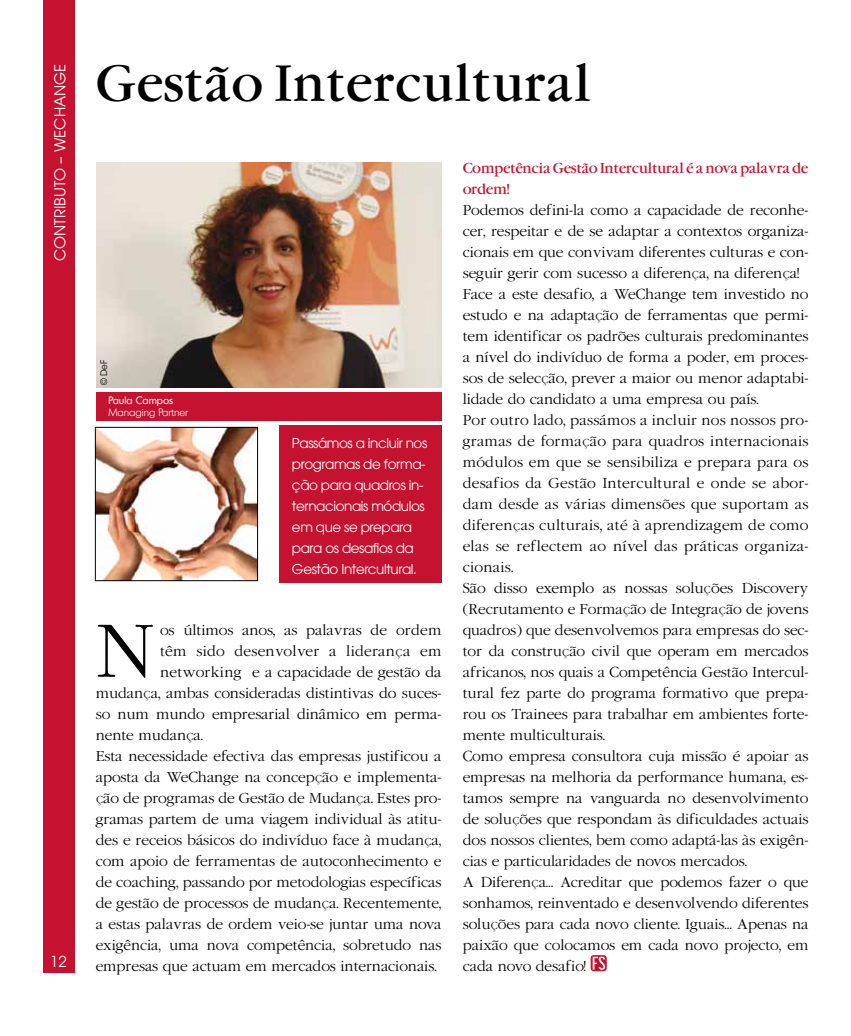
<style>
.page{position:relative;width:851px;height:1036px;background:#fff}
.page>*{position:absolute;margin:0;border:0;box-sizing:border-box;transform-origin:0 0}
.t1{font:300 70.65px "Garamond";color:#000}
.t2{font:48px "Garamond";color:#000}
.t3{font:15px "Avant Garde";color:#fff}
.t4{font:300 13.5px/21px "Garamond";color:#000}
.t5{font:13.5px/21px "Avant Garde";letter-spacing:-.03em;color:#fff}
.t6{font:13.5px/21px "Garamond";letter-spacing:-.03em;color:#c41230}
.t7{font:300 13.5px "Garamond";letter-spacing:.025em;color:#000}
.t8{font:300 10.5px "Montreal";color:#fff}
.t9{font:10.5px "Montreal";color:#fff}
.t10{font:9px "Avant Garde";color:#000}
</style>
<div class="page">
<div style="left:279px;top:425px;width:162px;height:158px;background:#c41230"></div>
<div style="left:43px;top:0;width:31px;height:972px;background:#c41230"></div>
<svg style="left:590px;top:955px;width:16px;height:16px"></svg>
<img style="left:96px;top:162px;width:345px;height:225px">
<div style="left:96px;top:392px;width:345px;height:29px;background:#c41230"></div>
<img style="left:97px;top:429px;width:159px;height:150px">
<div style="left:95px;top:427px;width:163px;height:154px;border:1px solid #000"></div>
<p class="t3" style="left:51px;top:261px;width:199px;rotate:-90deg">CONTRIBUTO – WECHANGE</p>
<p class="t3" style="left:50px;top:952px;width:18px">12</p>
<h2 class="t2" style="left:96px;top:54px;width:497px">Gestão Intercultural</h2>
<p class="t10" style="left:98px;top:384px;width:26px;rotate:-90deg">© DeF</p>
<p class="t9" style="left:108px;top:393px;width:66px">Paula Campos</p>
<p class="t8" style="left:108px;top:406px;width:81px">Managing Partner</p>
<p class="t5" style="left:292px;top:432px;width:137px">Passámos a incluir nos programas de forma&shy;ção para quadros in&shy;ternacionais módulos em que se prepara para os desafios da<br>Gestão Intercultural.</p>
<h1 class="t1" style="left:96px;top:607px;width:61px">N</h1>
<p class="t4" style="left:160px;top:619px;width:283px">os últimos anos, as palavras de ordem</p>
<p class="t7" style="left:160px;top:642px;width:283px">têm sido desenvolver a liderança em</p>
<p class="t4" style="left:160px;top:661px;width:283px">networking e a capacidade de gestão da</p>
<p class="t4" style="left:96px;top:682px;width:347px">mudança, ambas consideradas distintivas do suces-</p>
<p class="t4" style="left:96px;top:703px;width:347px">so num mundo empresarial dinâmico em perma-</p>
<p class="t4" style="left:96px;top:724px;width:109px">nente mudança.</p>
<p class="t4" style="left:96px;top:745px;width:347px">Esta necessidade efectiva das empresas justificou a</p>
<p class="t4" style="left:96px;top:766px;width:347px">aposta da WeChange na concepção e implementa-</p>
<p class="t4" style="left:96px;top:787px;width:347px">ção de programas de Gestão de Mudança. Estes pro-</p>
<p class="t4" style="left:96px;top:808px;width:347px">gramas partem de uma viagem individual às atitu-</p>
<p class="t4" style="left:96px;top:829px;width:347px">des e receios básicos do indivíduo face à mudança,</p>
<p class="t4" style="left:96px;top:850px;width:347px">com apoio de ferramentas de autoconhecimento e</p>
<p class="t4" style="left:96px;top:871px;width:347px">de coaching, passando por metodologias específicas</p>
<p class="t4" style="left:96px;top:892px;width:347px">de gestão de processos de mudança. Recentemente,</p>
<p class="t4" style="left:96px;top:913px;width:347px">a estas palavras de ordem veio-se juntar uma nova</p>
<p class="t4" style="left:96px;top:934px;width:347px">exigência, uma nova competência, sobretudo nas</p>
<p class="t4" style="left:96px;top:955px;width:342px">empresas que actuam em mercados internacionais.</p>
<p class="t6" style="left:462px;top:157px;width:347px">Competência Gestão Intercultural é a nova palavra de ordem!</p>
<p class="t4" style="left:462px;top:199px;width:347px">Podemos defini-la como a capacidade de reconhe&shy;cer, respeitar e de se adaptar a contextos organiza&shy;cionais em que convivam diferentes culturas e con&shy;seguir gerir com sucesso a diferença, na diferença!<br>Face a este desafio, a WeChange tem investido no estudo e na adaptação de ferramentas que permi&shy;tem identificar os padrões culturais predominantes a nível do indivíduo de forma a poder, em proces&shy;sos de selecção, prever a maior ou menor adaptabi&shy;lidade do candidato a uma empresa ou país.<br>Por outro lado, passámos a incluir nos nossos pro&shy;gramas de formação para quadros internacionais módulos em que se sensibiliza e prepara para os desafios da Gestão Intercultural e onde se abor&shy;dam desde as várias dimensões que suportam as diferenças culturais, até à aprendizagem de como elas se reflectem ao nível das práticas organiza&shy;cionais.<br>São disso exemplo as nossas soluções Discovery (Recrutamento e Formação de Integração de jovens quadros) que desenvolvemos para empresas do sec&shy;tor da construção civil que operam em mercados africanos, nos quais a Competência Gestão Intercul&shy;tural fez parte do programa formativo que prepa&shy;rou os Trainees para trabalhar em ambientes forte&shy;mente multiculturais.<br>Como empresa consultora cuja missão é apoiar as empresas na melhoria da performance humana, es&shy;tamos sempre na vanguarda no desenvolvimento de soluções que respondam às dificuldades actuais dos nossos clientes, bem como adaptá-las às exigên&shy;cias e particularidades de novos mercados.<br>A Diferença… Acreditar que podemos fazer o que sonhamos, reinventado e desenvolvendo diferentes soluções para cada novo cliente. Iguais… Apenas na paixão que colocamos em cada novo projecto, em cada novo desafio!</p>
</div>
